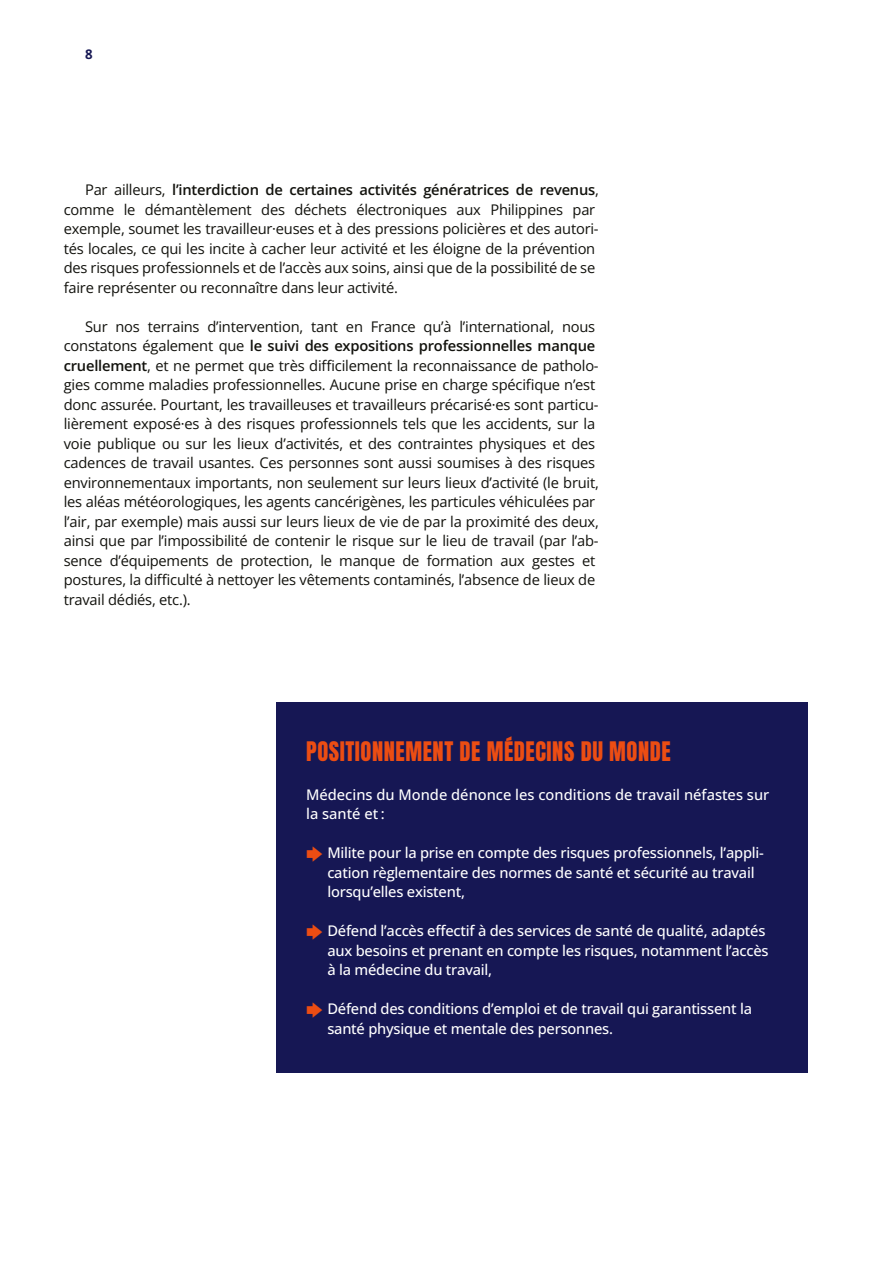
<style>
.page{position:relative;width:893px;height:1263px;background:#fff}
.page>*{position:absolute;margin:0;border:0;box-sizing:border-box;transform-origin:0 0}
.t1{font:22.5px "Anton";letter-spacing:.025em;color:#ec4d13}
.t2{font:14.7px "Open Sans";letter-spacing:-.015em;color:#12120d}
.t3{font:500 14.7px "Open Sans";letter-spacing:-.015em;color:#fff}
.t4{font:600 14.7px "Open Sans";letter-spacing:-.015em;color:#12120d}
.t5{font:700 13.2px "Open Sans";color:#161754}
.s1{font-weight:400}
.s2{font-weight:600}
</style>
<div class="page">
<div style="left:276px;top:702px;width:532px;height:371px;background:#161754"></div>
<p class="t5" style="left:85px;top:44px;width:9px">8</p>
<p class="t4" style="left:85px;top:179px;width:515px"><span class="s1">Par ailleurs,</span> l’interdiction de certaines activités génératrices de revenus<span class="s1">,</span></p>
<p class="t2" style="left:64px;top:199px;width:533px">comme le démantèlement des déchets électroniques aux Philippines par</p>
<p class="t2" style="left:64px;top:218px;width:536px">exemple, soumet les travailleur·euses et à des pressions policières et des autori-</p>
<p class="t2" style="left:64px;top:238px;width:533px">tés locales, ce qui les incite à cacher leur activité et les éloigne de la prévention</p>
<p class="t2" style="left:64px;top:257px;width:533px">des risques professionnels et de l’accès aux soins, ainsi que de la possibilité de se</p>
<p class="t2" style="left:64px;top:277px;width:336px">faire représenter ou reconnaître dans leur activité.</p>
<p class="t2" style="left:85px;top:316px;width:512px">Sur nos terrains d’intervention, tant en France qu’à l’international, nous</p>
<p class="t4" style="left:64px;top:335px;width:533px"><span class="s1">constatons également que</span> le suivi des expositions professionnelles manque</p>
<p class="t2" style="left:64px;top:355px;width:536px"><span class="s2">cruellement</span>, et ne permet que très difficilement la reconnaissance de patholo-</p>
<p class="t2" style="left:64px;top:374px;width:533px">gies comme maladies professionnelles. Aucune prise en charge spécifique n’est</p>
<p class="t2" style="left:64px;top:394px;width:536px">donc assurée. Pourtant, les travailleuses et travailleurs précarisé·es sont particu-</p>
<p class="t2" style="left:64px;top:413px;width:533px">lièrement exposé·es à des risques professionnels tels que les accidents, sur la</p>
<p class="t2" style="left:64px;top:433px;width:533px">voie publique ou sur les lieux d’activités, et des contraintes physiques et des</p>
<p class="t2" style="left:64px;top:452px;width:533px">cadences de travail usantes. Ces personnes sont aussi soumises à des risques</p>
<p class="t2" style="left:64px;top:472px;width:537px">environnementaux importants, non seulement sur leurs lieux d’activité (le bruit,</p>
<p class="t2" style="left:64px;top:491px;width:533px">les aléas météorologiques, les agents cancérigènes, les particules véhiculées par</p>
<p class="t2" style="left:64px;top:511px;width:537px">l’air, par exemple) mais aussi sur leurs lieux de vie de par la proximité des deux,</p>
<p class="t2" style="left:64px;top:530px;width:536px">ainsi que par l’impossibilité de contenir le risque sur le lieu de travail (par l’ab-</p>
<p class="t2" style="left:64px;top:550px;width:533px">sence d’équipements de protection, le manque de formation aux gestes et</p>
<p class="t2" style="left:64px;top:569px;width:533px">postures, la difficulté à nettoyer les vêtements contaminés, l’absence de lieux de</p>
<p class="t2" style="left:64px;top:589px;width:128px">travail dédiés, etc.).</p>
<p class="t1" style="left:306px;top:734px;width:366px">POSITIONNEMENT DE MÉDECINS DU MONDE</p>
<p class="t3" style="left:306px;top:784px;width:465px">Médecins du Monde dénonce les conditions de travail néfastes sur</p>
<p class="t3" style="left:306px;top:803px;width:80px">la santé et :</p>
<p class="t3" style="left:327px;top:842px;width:438px">Milite pour la prise en compte des risques professionnels, l’appli-</p>
<p class="t3" style="left:327px;top:862px;width:429px">cation règlementaire des normes de santé et sécurité au travail</p>
<p class="t3" style="left:327px;top:881px;width:139px">lorsqu’elles existent,</p>
<p class="t3" style="left:327px;top:920px;width:440px">Défend l’accès effectif à des services de santé de qualité, adaptés</p>
<p class="t3" style="left:327px;top:940px;width:443px">aux besoins et prenant en compte les risques, notamment l’accès</p>
<p class="t3" style="left:327px;top:959px;width:166px">à la médecine du travail,</p>
<p class="t3" style="left:327px;top:998px;width:426px">Défend des conditions d’emploi et de travail qui garantissent la</p>
<p class="t3" style="left:327px;top:1018px;width:287px">santé physique et mentale des personnes.</p>
</div>
